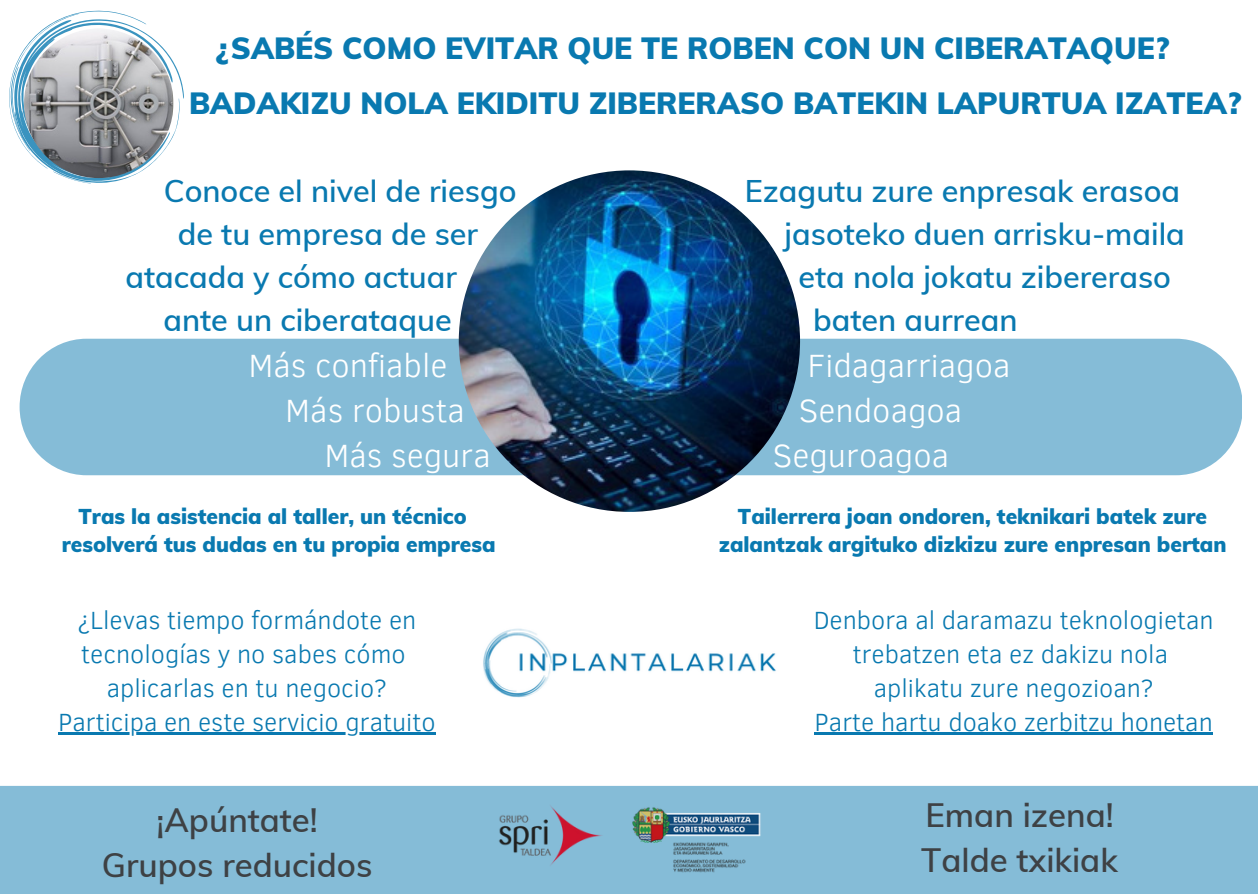
<style>
.page{position:relative;width:1258px;height:894px;background:#fff}
.page>*{position:absolute;margin:0;border:0;box-sizing:border-box;transform-origin:0 0}
.t1{font:300 33px "Clear Sans";color:#fff}
.t2{font:600 33px/45px "Muli";color:#3e4144;text-align:center}
.t3{font:600 30.6px "Muli";color:#0979b0}
.t4{font:900 30px/54.3px "Muli";color:#0979b0}
.t5{font:300 25.5px/33.9px "Clear Sans";color:#0979b0;text-align:center}
.t6{font:900 21px/27.9px "Muli";color:#0979b0;text-align:center}
</style>
<div class="page">
<div style="left:20px;top:338px;width:1222px;height:137px;background:#85bcd7;border-radius:68px"></div>
<svg style="left:9px;top:10px;width:175px;height:173px"></svg>
<img style="left:24px;top:29px;width:149px;height:149px;border-radius:50%">
<div style="left:0;top:785px;width:1258px;height:108px;background:#85bcd7"></div>
<img style="left:499px;top:806px;width:262px;height:67px">
<img style="left:459px;top:170px;width:341px;height:341px;border-radius:50%">
<hr style="left:58px;top:732px;width:378px;height:2px;background:#0979b0">
<img style="left:483px;top:628px;width:293px;height:70px">
<hr style="left:814px;top:732px;width:399px;height:2px;background:#0979b0">
<p class="t4" style="left:189px;top:21px;width:1053px;text-indent:27px">¿SABÉS COMO EVITAR QUE TE ROBEN CON UN CIBERATAQUE?<br>BADAKIZU NOLA EKIDITU ZIBERERASO BATEKIN LAPURTUA IZATEA?</p>
<p class="t3" style="left:164px;top:171px;width:354px">Conoce el nivel de riesgo</p>
<p class="t3" style="left:178px;top:214px;width:302px">de tu empresa de ser</p>
<p class="t3" style="left:125px;top:257px;width:333px">atacada y cómo actuar</p>
<p class="t3" style="left:163px;top:300px;width:290px">ante un ciberataque</p>
<p class="t1" style="left:248px;top:341px;width:200px">Más confiable</p>
<p class="t1" style="left:285px;top:386px;width:181px">Más robusta</p>
<p class="t1" style="left:324px;top:431px;width:168px">Más segura</p>
<p class="t3" style="left:745px;top:171px;width:437px">Ezagutu zure enpresak erasoa</p>
<p class="t3" style="left:784px;top:214px;width:402px">jasoteko duen arrisku-maila</p>
<p class="t3" style="left:798px;top:257px;width:374px">eta nola jokatu zibereraso</p>
<p class="t3" style="left:813px;top:300px;width:206px">baten aurrean</p>
<p class="t1" style="left:807px;top:341px;width:204px">Fidagarriagoa</p>
<p class="t1" style="left:799px;top:386px;width:165px">Sendoagoa</p>
<p class="t1" style="left:773px;top:431px;width:178px">Seguroagoa</p>
<p class="t6" style="left:62px;top:502px;width:435px">Tras la asistencia al taller, un técnico resolverá tus dudas en tu propia empresa</p>
<p class="t6" style="left:719px;top:502px;width:509px">Tailerrera joan ondoren, teknikari batek zure zalantzak argituko dizkizu zure enpresan bertan</p>
<p class="t5" style="left:58px;top:601px;width:379px">¿Llevas tiempo formándote en tecnologías y no sabes cómo aplicarlas en tu negocio?<br>Participa en este servicio gratuito</p>
<p class="t5" style="left:814px;top:601px;width:402px">Denbora al daramazu teknologietan trebatzen eta ez dakizu nola aplikatu zure negozioan?<br>Parte hartu doako zerbitzu honetan</p>
<p class="t2" style="left:102px;top:796px;width:272px">¡Apúntate!<br>Grupos reducidos</p>
<p class="t2" style="left:921px;top:792px;width:198px;text-align:left">Eman izena!<br>Talde txikiak</p>
</div>
